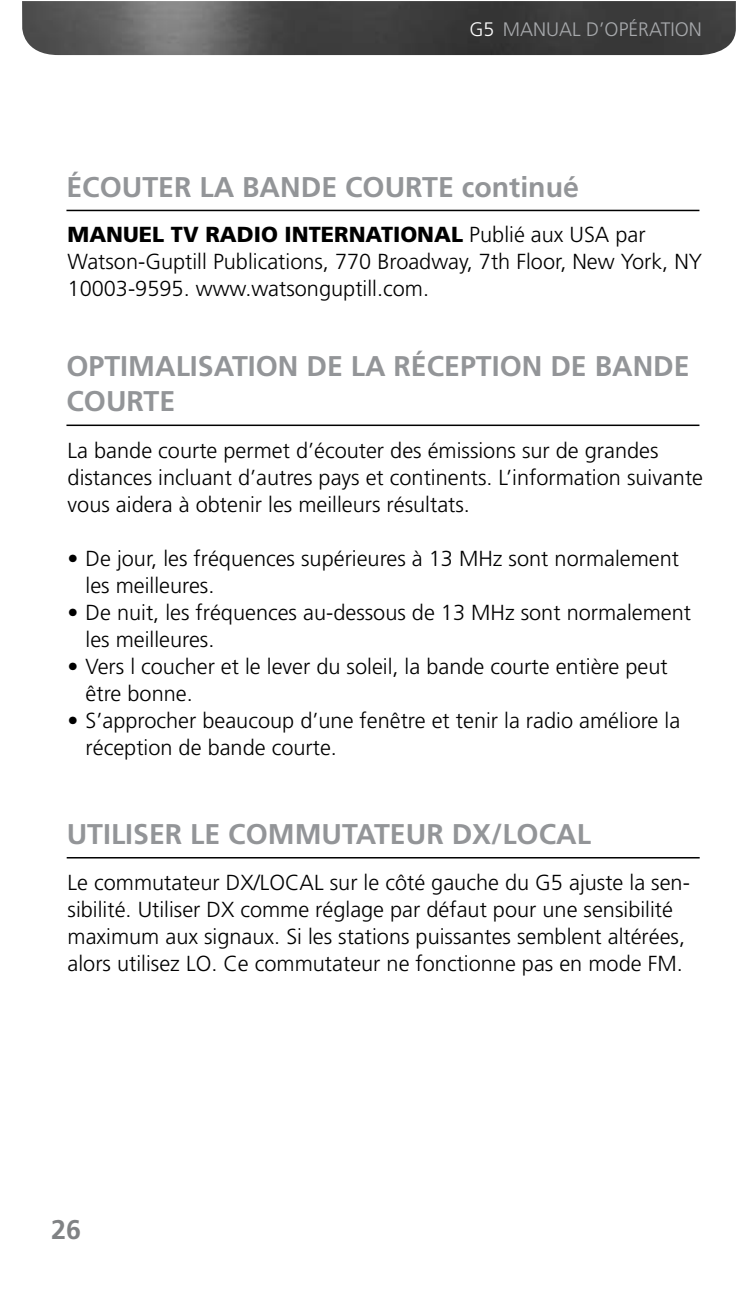
<style>
.page{position:relative;width:756px;height:1296px;background:#fff}
.page>*{position:absolute;margin:0;border:0;box-sizing:border-box;transform-origin:0 0}
.t1{font:700 28.5px/34.2px "Frutiger";color:#939598}
.t2{font:700 27px "Frutiger";color:#808284}
.t3{font:300 21.6px/27px "Frutiger";color:#000}
.t4{font:300 19.5px "Frutiger";color:#a7a9ac}
.s1{color:#fff}
.s2{font-weight:900}
</style>
<div class="page">
<hr style="left:67px;top:857px;width:633px;height:2px;background:#000">
<hr style="left:66px;top:210px;width:633px;height:1px;background:#000">
<hr style="left:66px;top:425px;width:633px;height:1px;background:#000">
<img style="left:22px;top:1px;width:714px;height:54px">
<p class="t4" style="left:469px;top:19px;width:234px"><span class="s1">G5</span> MANUAL D’OPÉRATION</p>
<h1 class="t1" style="left:66px;top:169px;width:514px">ÉCOUTER LA BANDE COURTE continué</h1>
<p class="t3" style="left:68px;top:221px;width:636px"><span class="s2">MANUEL TV RADIO INTERNATIONAL</span> Publié aux USA par<br>Watson-Guptill Publications, 770 Broadway, 7th Floor, New York, NY<br>10003-9595. www.watsonguptill.com.</p>
<h1 class="t1" style="left:66px;top:349px;width:625px">OPTIMALISATION DE LA RÉCEPTION DE BANDE<br>COURTE</h1>
<p class="t3" style="left:68px;top:437px;width:637px">La bande courte permet d’écouter des émissions sur de grandes distances incluant d’autres pays et continents. L’information suivante vous aidera à obtenir les meilleurs résultats.</p>
<p class="t3" style="left:86px;top:545px;width:595px;text-indent:-18px">• De jour, les fréquences supérieures à 13 MHz sont normalement les meilleures.</p>
<p class="t3" style="left:86px;top:599px;width:607px;text-indent:-18px">• De nuit, les fréquences au-dessous de 13 MHz sont normalement les meilleures.</p>
<p class="t3" style="left:86px;top:653px;width:584px;text-indent:-18px">• Vers l coucher et le lever du soleil, la bande courte entière peut être bonne.</p>
<p class="t3" style="left:86px;top:707px;width:596px;text-indent:-18px">• S’approcher beaucoup d’une fenêtre et tenir la radio améliore la réception de bande courte.</p>
<h1 class="t1" style="left:67px;top:817px;width:526px">UTILISER LE COMMUTATEUR DX/LOCAL</h1>
<p class="t3" style="left:68px;top:869px;width:624px">Le commutateur DX/LOCAL sur le côté gauche du G5 ajuste la sen&shy;sibilité. Utiliser DX comme réglage par défaut pour une sensibilité maximum aux signaux. Si les stations puissantes semblent altérées, alors utilisez LO. Ce commutateur ne fonctionne pas en mode FM.</p>
<p class="t2" style="left:51px;top:1214px;width:32px">26</p>
</div>
